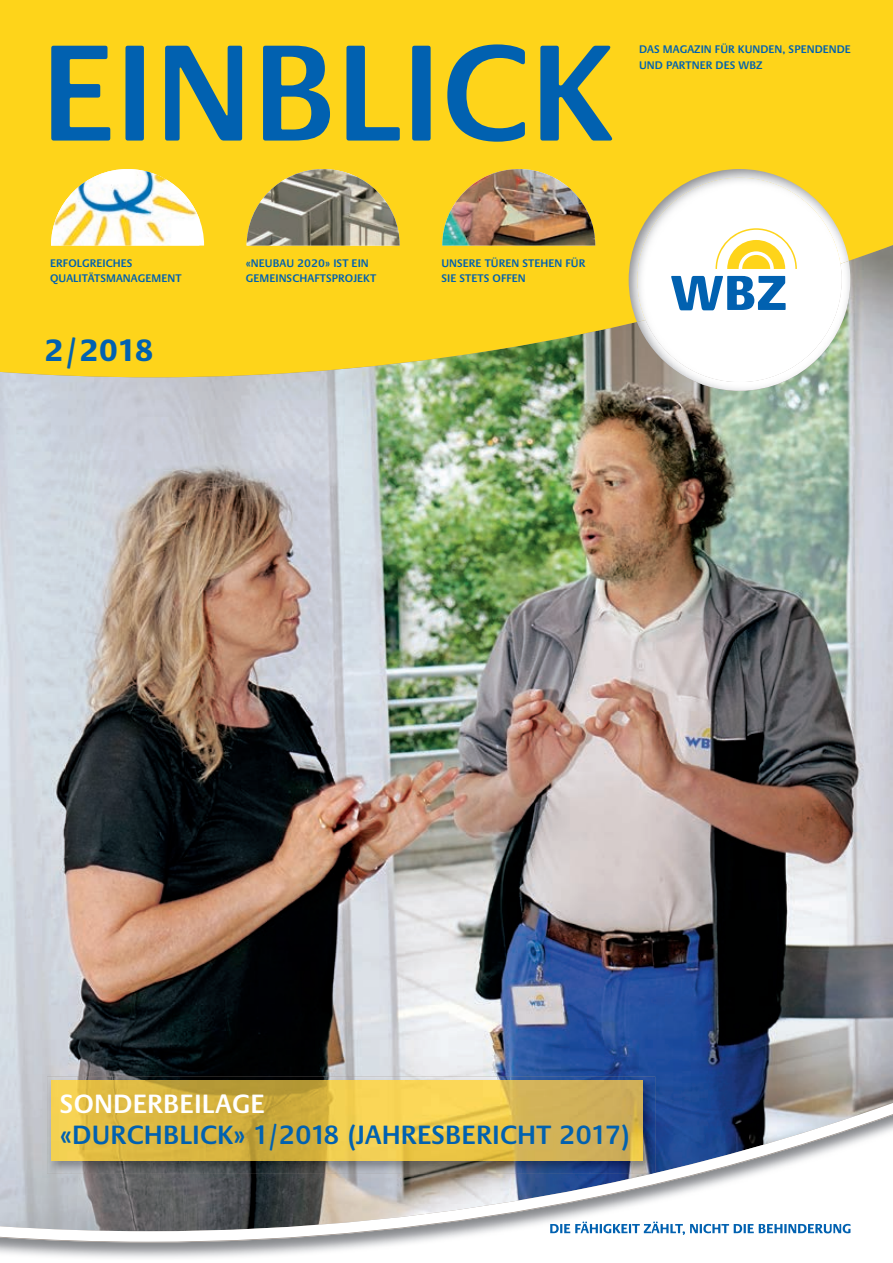
<style>
.page{position:relative;width:893px;height:1263px;background:#fff}
.page>*{position:absolute;margin:0;border:0;box-sizing:border-box;transform-origin:0 0}
.t1{font:600 139.5px "Praxis LT Pro";color:#0161b0}
.t2{font:700 31.5px "Praxis LT Pro";color:#0161b0}
.t3{font:600 27px "Praxis LT Pro";letter-spacing:.005em;color:#0161b0}
.t4{font:600 27px "Praxis LT Pro";letter-spacing:.005em;color:#fff}
.t5{font:600 11.25px/15.8px "Praxis LT Pro";letter-spacing:.005em;color:#0161b0}
</style>
<div class="page">
<img style="left:0;top:377px;width:893px;height:721px">
<svg style="left:0;top:1098px;width:893px;height:144px"></svg>
<svg style="left:550px;top:1221px;width:300px;height:14px"></svg>
<div style="left:0;top:0;width:893px;height:377px;background:#fed41a"></div>
<img style="left:247px;top:169px;width:153px;height:77px">
<img style="left:442px;top:169px;width:153px;height:77px">
<img style="left:637px;top:261px;width:213px;height:130px">
<img style="left:629px;top:169px;width:220px;height:153px">
<img style="left:637px;top:178px;width:205px;height:204px">
<svg style="left:715px;top:228px;width:82px;height:41px"></svg>
<svg style="left:671px;top:276px;width:115px;height:34px"></svg>
<svg style="left:199px;top:169px;width:5px;height:77px"></svg>
<img style="left:51px;top:169px;width:148px;height:77px">
<img style="left:47px;top:1077px;width:608px;height:97px">
<img style="left:51px;top:1080px;width:591px;height:81px">
<h1 class="t1" style="left:41px;top:10px;width:573px">EINBLICK</h1>
<p class="t5" style="left:639px;top:42px;width:213px">DAS MAGAZIN FÜR KUNDEN, SPENDENDE<br>UND PARTNER DES WBZ</p>
<p class="t5" style="left:50px;top:255px;width:133px">ERFOLGREICHES<br>QUALITÄTSMANAGEMENT</p>
<p class="t5" style="left:246px;top:255px;width:132px">«NEUBAU 2020» IST EIN<br>GEMEINSCHAFTSPROJEKT</p>
<p class="t5" style="left:441px;top:255px;width:146px">UNSERE TÜREN STEHEN FÜR<br>SIE STETS OFFEN</p>
<h2 class="t2" style="left:44px;top:332px;width:111px">2/2018</h2>
<h3 class="t4" style="left:60px;top:1088px;width:206px">SONDERBEILAGE</h3>
<h3 class="t3" style="left:60px;top:1119px;width:571px">«DURCHBLICK» 1/2018 (JAHRESBERICHT 2017)</h3>
</div>
